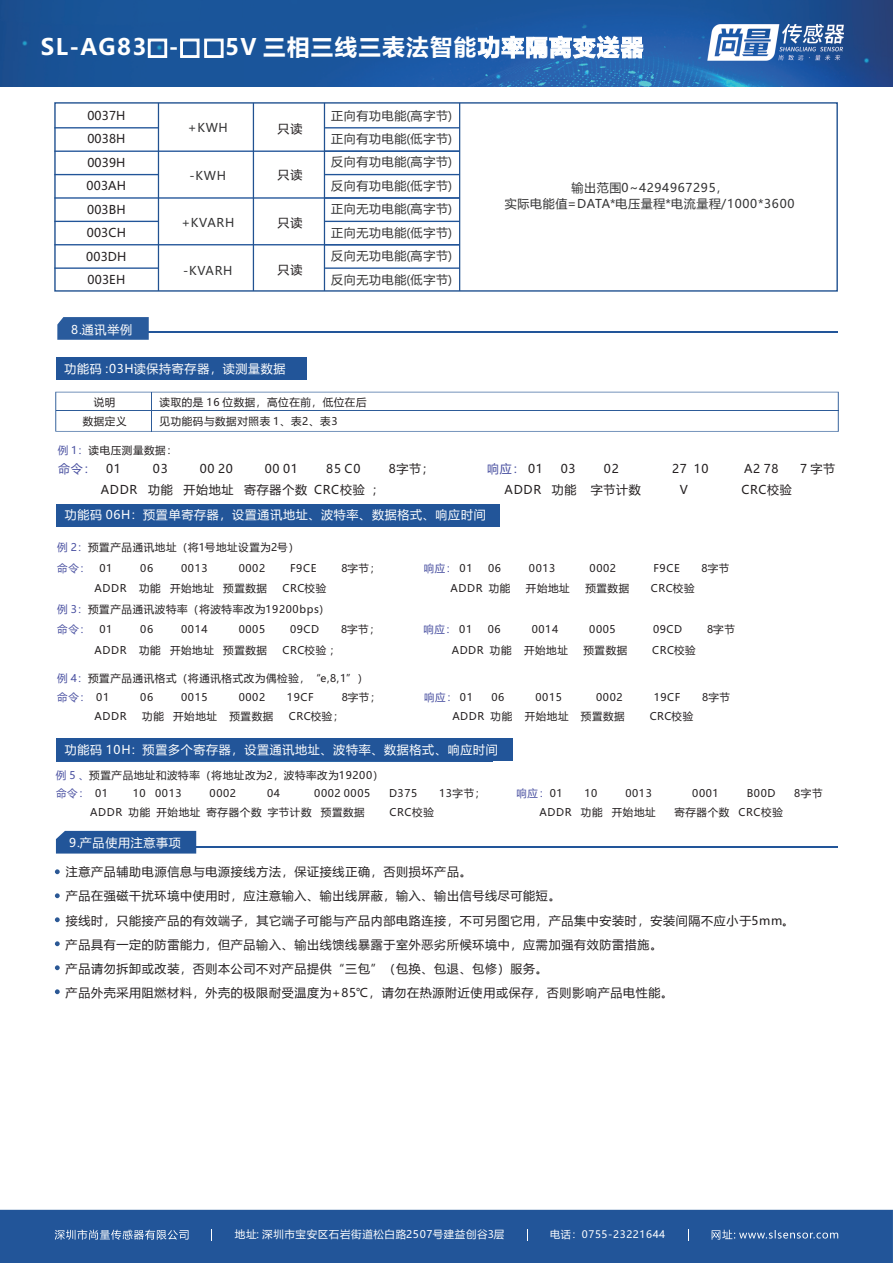
<style>
.page{position:relative;width:893px;height:1263px;background:#fff}
.page>*{position:absolute;margin:0;border:0;box-sizing:border-box;transform-origin:0 0}
.t1{font:700 22.5px "Microsoft Ya Hei";letter-spacing:.06em;color:#fff}
.t2{font:12px/23.4px "Microsoft Ya Hei";letter-spacing:.06em;color:#231f20}
.t3{font:12px/23.4px "Microsoft Ya Hei";letter-spacing:.06em;color:#333334;text-align:justify}
.t4{font:12px "Microsoft Ya Hei";letter-spacing:.06em;color:#fff}
.t5{font:12px "Microsoft Ya Hei";letter-spacing:.06em;color:#484fa0}
.t6{font:10.5px/20.5px "Microsoft Ya Hei";letter-spacing:.06em;color:#231f20}
.t7{font:10.5px "Microsoft Ya Hei";letter-spacing:.06em;color:#fff}
.t8{font:10.5px "Microsoft Ya Hei";letter-spacing:.06em;color:#484fa0}
.t9{font:10.2px "Microsoft Ya Hei";letter-spacing:.06em;color:#fff}
.s1{font-family:"Malgun Gothic"}
.s2{color:#484fa0}
.s3{color:#231f20}
</style>
<div class="page">
<img style="left:0;top:0;width:893px;height:87px">
<hr style="left:142px;top:331px;width:695px;height:2px;background:#259">
<svg style="left:57px;top:317px;width:92px;height:23px;background:#2f5f9f"></svg>
<div style="left:56px;top:358px;width:251px;height:22px;background:#259"></div>
<svg style="left:55px;top:392px;width:784px;height:40px"></svg>
<hr style="left:151px;top:392px;width:1px;height:39px;background:#2d5b98">
<div style="left:56px;top:831px;width:140px;height:22px;background:#259"></div>
<hr style="left:132px;top:846px;width:706px;height:2px;background:#259">
<svg style="left:55px;top:869px;width:5px;height:5px"></svg>
<svg style="left:55px;top:893px;width:5px;height:5px"></svg>
<svg style="left:55px;top:917px;width:5px;height:5px"></svg>
<svg style="left:55px;top:941px;width:5px;height:5px"></svg>
<svg style="left:55px;top:965px;width:5px;height:5px"></svg>
<svg style="left:55px;top:989px;width:5px;height:5px"></svg>
<hr style="left:325px;top:127px;width:135px;height:1px;background:#259">
<hr style="left:325px;top:174px;width:135px;height:1px;background:#259">
<hr style="left:325px;top:221px;width:135px;height:1px;background:#259">
<hr style="left:325px;top:267px;width:135px;height:2px;background:#259">
<hr style="left:54px;top:127px;width:104px;height:1px;background:#259">
<hr style="left:54px;top:151px;width:406px;height:1px;background:#259">
<hr style="left:54px;top:174px;width:104px;height:1px;background:#259">
<hr style="left:54px;top:197px;width:406px;height:2px;background:#259">
<hr style="left:54px;top:244px;width:406px;height:1px;background:#259">
<hr style="left:54px;top:221px;width:104px;height:1px;background:#259">
<hr style="left:54px;top:267px;width:104px;height:2px;background:#259">
<div style="left:54px;top:102px;width:784px;height:190px;border:1px solid #215291"></div>
<hr style="left:158px;top:103px;width:1px;height:188px;background:#215291">
<hr style="left:253px;top:103px;width:1px;height:188px;background:#215291">
<hr style="left:324px;top:103px;width:1px;height:188px;background:#215291">
<hr style="left:459px;top:103px;width:1px;height:188px;background:#215291">
<div style="left:56px;top:504px;width:443px;height:22px;background:#259"></div>
<div style="left:56px;top:739px;width:457px;height:22px;background:#259"></div>
<div style="left:0;top:1210px;width:893px;height:53px;background:#259"></div>
<svg style="left:55px;top:1229px;width:134px;height:11px"></svg>
<svg style="left:712px;top:1230px;width:126px;height:10px"></svg>
<img style="left:707px;top:25px;width:136px;height:36px">
<h1 class="t1" style="left:41px;top:37px;width:604px">SL-AG83<span class="s1">□</span>-<span class="s1">□□</span>5V 三相三线三表法智能功率隔离变送器</h1>
<p class="t2" style="left:86px;top:105px;width:42px;text-align:justify">0037H 0038H 0039H 003AH 003BH 003CH 003DH 003EH</p>
<p class="t4" style="left:71px;top:324px;width:62px">8.通讯举例</p>
<p class="t3" style="left:188px;top:117px;width:42px">+KWH</p>
<p class="t3" style="left:190px;top:165px;width:38px">-KWH</p>
<p class="t3" style="left:181px;top:212px;width:55px">+KVARH</p>
<p class="t3" style="left:183px;top:260px;width:51px">-KVARH</p>
<p class="t2" style="left:278px;top:118px;width:26px">只读</p>
<p class="t2" style="left:278px;top:164px;width:26px">只读</p>
<p class="t2" style="left:278px;top:212px;width:26px">只读</p>
<p class="t2" style="left:278px;top:259px;width:26px">只读</p>
<p class="t4" style="left:64px;top:363px;width:223px">功能码 :03H读保持寄存器，读测量数据</p>
<p class="t3" style="left:331px;top:104px;width:122px">正向有功电能(高字节)正向有功电能(低字节)反向有功电能(高字节)反向有功电能(低字节)正向无功电能(高字节)正向无功电能(低字节)反向无功电能(高字节)反向无功电能(低字节)</p>
<p class="t6" style="left:83px;top:393px;width:45px;line-height:19.5px;text-align:center">说明<br>数据定义</p>
<p class="t6" style="left:160px;top:394px;width:208px;line-height:18.9px">读取的是 16 位数据，高位在前，低位在后见功能码与数据对照表 1、表2、表3</p>
<p class="t6" style="left:58px;top:441px;width:121px"><span class="s2">例 1：</span>读电压测量数据：</p>
<p class="t3" style="left:505px;top:181px;width:291px;line-height:15.9px;text-align:center">输出范围0~4294967295，<br>实际电能值=DATA*电压量程*电流量程/1000*3600</p>
<p class="t5" style="left:58px;top:463px;width:64px">命令： <span class="s3">01</span></p>
<p class="t2" style="left:153px;top:458px;width:16px">03</p>
<p class="t2" style="left:200px;top:458px;width:35px">00 20</p>
<p class="t2" style="left:265px;top:458px;width:35px">00 01</p>
<p class="t2" style="left:326px;top:458px;width:36px">85 C0</p>
<p class="t2" style="left:389px;top:458px;width:47px">8字节；</p>
<p class="t5" style="left:487px;top:463px;width:57px">响应： <span class="s3">01</span></p>
<p class="t2" style="left:561px;top:458px;width:16px">03</p>
<p class="t2" style="left:604px;top:458px;width:16px">02</p>
<p class="t2" style="left:672px;top:458px;width:38px">27 10</p>
<p class="t2" style="left:744px;top:458px;width:36px">A2 78</p>
<p class="t2" style="left:800px;top:458px;width:37px">7 字节</p>
<p class="t2" style="left:101px;top:479px;width:285px">ADDR 功能 开始地址 寄存器个数 CRC校验 ；</p>
<p class="t2" style="left:505px;top:479px;width:138px">ADDR 功能 字节计数</p>
<p class="t2" style="left:680px;top:479px;width:10px">V</p>
<p class="t2" style="left:741px;top:479px;width:52px">CRC校验</p>
<p class="t4" style="left:65px;top:509px;width:422px">功能码 06H：预置单寄存器，设置通讯地址、波特率、数据格式、响应时间</p>
<p class="t6" style="left:57px;top:538px;width:243px"><span class="s2">例 2：</span>预置产品通讯地址（将1号地址设置为2号）<span class="s2">命令：</span> 01</p>
<p class="t6" style="left:140px;top:558px;width:14px">06</p>
<p class="t6" style="left:181px;top:558px;width:28px">0013</p>
<p class="t6" style="left:239px;top:558px;width:28px">0002</p>
<p class="t6" style="left:290px;top:558px;width:28px">F9CE</p>
<p class="t6" style="left:341px;top:558px;width:40px">8字节；</p>
<p class="t8" style="left:424px;top:563px;width:50px">响应： <span class="s3">01</span></p>
<p class="t6" style="left:488px;top:558px;width:14px">06</p>
<p class="t6" style="left:529px;top:558px;width:28px">0013</p>
<p class="t6" style="left:590px;top:558px;width:28px">0002</p>
<p class="t6" style="left:653px;top:558px;width:28px">F9CE</p>
<p class="t6" style="left:701px;top:558px;width:29px">8字节</p>
<p class="t6" style="left:95px;top:579px;width:174px">ADDR 功能 开始地址 预置数据</p>
<p class="t6" style="left:283px;top:579px;width:45px">CRC校验</p>
<p class="t6" style="left:451px;top:579px;width:61px">ADDR 功能</p>
<p class="t6" style="left:526px;top:579px;width:45px">开始地址</p>
<p class="t6" style="left:585px;top:579px;width:45px">预置数据</p>
<p class="t6" style="left:651px;top:579px;width:45px">CRC校验</p>
<p class="t6" style="left:57px;top:599px;width:274px"><span class="s2">例 3：</span>预置产品通讯波特率（将波特率改为19200bps）<span class="s2">命令：</span> 01</p>
<p class="t6" style="left:140px;top:620px;width:14px">06</p>
<p class="t6" style="left:181px;top:620px;width:28px">0014</p>
<p class="t6" style="left:239px;top:620px;width:28px">0005</p>
<p class="t6" style="left:290px;top:620px;width:31px">09CD</p>
<p class="t6" style="left:341px;top:620px;width:40px">8字节；</p>
<p class="t8" style="left:423px;top:625px;width:50px">响应： <span class="s3">01</span></p>
<p class="t6" style="left:488px;top:620px;width:14px">06</p>
<p class="t6" style="left:532px;top:620px;width:28px">0014</p>
<p class="t6" style="left:589px;top:620px;width:28px">0005</p>
<p class="t6" style="left:653px;top:620px;width:31px">09CD</p>
<p class="t6" style="left:707px;top:620px;width:29px">8字节</p>
<p class="t6" style="left:95px;top:640px;width:174px">ADDR 功能 开始地址 预置数据</p>
<p class="t6" style="left:283px;top:640px;width:59px">CRC校验 ；</p>
<p class="t6" style="left:452px;top:640px;width:118px">ADDR 功能 开始地址</p>
<p class="t6" style="left:583px;top:640px;width:45px">预置数据</p>
<p class="t6" style="left:652px;top:640px;width:45px">CRC校验</p>
<p class="t6" style="left:57px;top:669px;width:312px;line-height:19.2px"><span class="s2">例 4：</span>预置产品通讯格式（将通讯格式改为偶检验，“e,8,1”）<span class="s2">命令：</span> 01</p>
<p class="t6" style="left:140px;top:688px;width:14px">06</p>
<p class="t6" style="left:181px;top:688px;width:28px">0015</p>
<p class="t6" style="left:239px;top:688px;width:28px">0002</p>
<p class="t6" style="left:287px;top:688px;width:28px">19CF</p>
<p class="t6" style="left:342px;top:688px;width:40px">8字节；</p>
<p class="t8" style="left:424px;top:692px;width:50px">响应： <span class="s3">01</span></p>
<p class="t6" style="left:491px;top:688px;width:14px">06</p>
<p class="t6" style="left:536px;top:688px;width:28px">0015</p>
<p class="t6" style="left:596px;top:688px;width:28px">0002</p>
<p class="t6" style="left:654px;top:688px;width:28px">19CF</p>
<p class="t6" style="left:702px;top:688px;width:29px">8字节</p>
<p class="t6" style="left:95px;top:707px;width:34px">ADDR</p>
<p class="t6" style="left:142px;top:707px;width:133px">功能 开始地址 预置数据</p>
<p class="t6" style="left:289px;top:707px;width:56px">CRC校验；</p>
<p class="t6" style="left:452px;top:707px;width:174px">ADDR 功能 开始地址 预置数据</p>
<p class="t6" style="left:650px;top:707px;width:45px">CRC校验</p>
<p class="t4" style="left:65px;top:744px;width:434px">功能码 10H：预置多个寄存器，设置通讯地址、波特率、数据格式、响应时间</p>
<p class="t8" style="left:56px;top:788px;width:53px">命令： <span class="s3">01</span></p>
<p class="t6" style="left:133px;top:783px;width:50px">10 0013</p>
<p class="t6" style="left:210px;top:783px;width:28px">0002</p>
<p class="t6" style="left:267px;top:783px;width:14px">04</p>
<p class="t6" style="left:314px;top:783px;width:58px">0002 0005</p>
<p class="t6" style="left:389px;top:783px;width:30px">D375</p>
<p class="t6" style="left:439px;top:783px;width:48px">13字节；</p>
<p class="t8" style="left:516px;top:788px;width:48px">响应：<span class="s3">01</span></p>
<p class="t6" style="left:584px;top:783px;width:14px">10</p>
<p class="t6" style="left:625px;top:783px;width:28px">0013</p>
<p class="t6" style="left:692px;top:783px;width:28px">0001</p>
<p class="t6" style="left:747px;top:783px;width:30px">B00D</p>
<p class="t6" style="left:794px;top:783px;width:30px">8字节</p>
<p class="t6" style="left:90px;top:802px;width:276px">ADDR 功能 开始地址 寄存器个数 字节计数 预置数据</p>
<p class="t6" style="left:390px;top:802px;width:46px">CRC校验</p>
<p class="t6" style="left:539px;top:802px;width:118px">ADDR 功能 开始地址</p>
<p class="t6" style="left:674px;top:802px;width:110px">寄存器个数 CRC校验</p>
<p class="t6" style="left:56px;top:766px;width:329px"><span class="s2">例 5 、</span>预置产品地址和波特率（将地址改为2，波特率改为19200）</p>
<p class="t4" style="left:69px;top:837px;width:113px">9.产品使用注意事项</p>
<p class="t2" style="left:66px;top:861px;width:730px;line-height:24.3px">注意产品辅助电源信息与电源接线方法，保证接线正确，否则损坏产品。<br>产品在强磁干扰环境中使用时，应注意输入、输出线屏蔽，输入、输出信号线尽可能短。<br>接线时，只能接产品的有效端子，其它端子可能与产品内部电路连接，不可另图它用，产品集中安装时，安装间隔不应小于5mm。产品具有一定的防雷能力，但产品输入、输出线馈线暴露于室外恶劣所候环境中，应需加强有效防雷措施。<br>产品请勿拆卸或改装，否则本公司不对产品提供“三包”（包换、包退、包修）服务。<br>产品外壳采用阻燃材料，外壳的极限耐受温度为+85℃，请勿在热源附近使用或保存，否则影响产品电性能。</p>
<p class="t7" style="left:235px;top:1230px;width:271px">地址: 深圳市宝安区石岩街道松白路2507号建益创谷3层</p>
<p class="t9" style="left:550px;top:1230px;width:117px">电话：0755-23221644</p>
</div>
